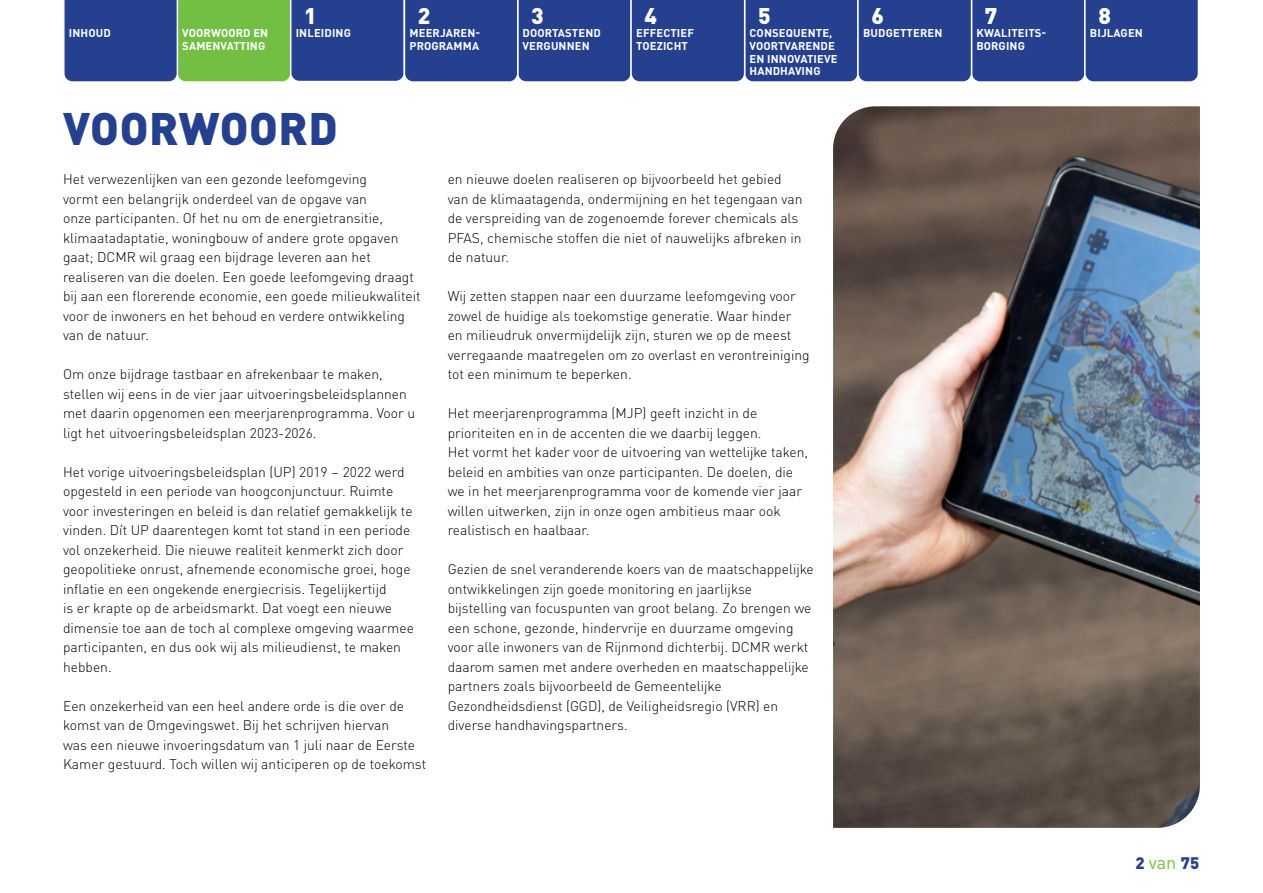
<style>
.page{position:relative;width:1263px;height:893px;background:#fff}
.page>*{position:absolute;margin:0;border:0;box-sizing:border-box;transform-origin:0 0}
.t1{font:900 45px "DIN Pro";letter-spacing:.01em;color:#25408f}
.t2{font:900 22.5px "DIN Pro";color:#fff}
.t3{font:900 16.5px "DIN Pro";color:#25408f}
.t4{font:300 13.8px/19.5px "DIN Pro";color:#000}
.t5{font:700 11.25px/12.8px "DIN Pro";letter-spacing:.01em;color:#fff}
.s1{font-weight:400;font-size:18px;color:#72bf44}
</style>
<div class="page">
<img style="left:833px;top:106px;width:367px;height:722px">
<svg style="left:64px;top:0;width:1134px;height:82px;background:#32518a"></svg>
<p class="t5" style="left:69px;top:26px;width:43px">INHOUD</p>
<p class="t5" style="left:182px;top:26px;width:87px">VOORWOORD EN<br>SAMENVATTING</p>
<h2 class="t2" style="left:304px;top:-2px;width:14px">1</h2>
<p class="t5" style="left:296px;top:26px;width:57px">INLEIDING</p>
<h2 class="t2" style="left:418px;top:-2px;width:14px">2</h2>
<p class="t5" style="left:409px;top:26px;width:72px">MEERJAREN-<br>PROGRAMMA</p>
<h2 class="t2" style="left:531px;top:-2px;width:14px">3</h2>
<p class="t5" style="left:523px;top:26px;width:80px">DOORTASTEND<br>VERGUNNEN</p>
<h2 class="t2" style="left:644px;top:-2px;width:14px">4</h2>
<p class="t5" style="left:636px;top:26px;width:59px">EFFECTIEF<br>TOEZICHT</p>
<h2 class="t2" style="left:758px;top:-2px;width:14px">5</h2>
<p class="t5" style="left:749px;top:26px;width:89px">CONSEQUENTE,<br>VOORTVARENDE<br>EN INNOVATIEVE<br>HANDHAVING</p>
<h1 class="t1" style="left:63px;top:93px;width:276px">VOORWOORD</h1>
<p class="t4" style="left:63px;top:169px;width:359px">Het verwezenlijken van een gezonde leefomgeving<br>vormt een belangrijk onderdeel van de opgave van<br>onze participanten. Of het nu om de energietransitie, klimaatadaptatie, woningbouw of andere grote opgaven gaat; DCMR wil graag een bijdrage leveren aan het realiseren van die doelen. Een goede leefomgeving draagt bij aan een florerende economie, een goede milieukwaliteit voor de inwoners en het behoud en verdere ontwikkeling van de natuur.</p>
<p class="t4" style="left:63px;top:364px;width:354px">Om onze bijdrage tastbaar en afrekenbaar te maken, stellen wij eens in de vier jaar uitvoeringsbeleidsplannen met daarin opgenomen een meerjarenprogramma. Voor u ligt het uitvoeringsbeleidsplan 2023-2026.</p>
<p class="t4" style="left:63px;top:461px;width:352px">Het vorige uitvoeringsbeleidsplan (UP) 2019 – 2022 werd opgesteld in een periode van hoogconjunctuur. Ruimte voor investeringen en beleid is dan relatief gemakkelijk te vinden. Dít UP daarentegen komt tot stand in een periode vol onzekerheid. Die nieuwe realiteit kenmerkt zich door geopolitieke onrust, afnemende economische groei, hoge inflatie en een ongekende energiecrisis. Tegelijkertijd<br>is er krapte op de arbeidsmarkt. Dat voegt een nieuwe dimensie toe aan de toch al complexe omgeving waarmee participanten, en dus ook wij als milieudienst, te maken hebben.</p>
<p class="t4" style="left:63px;top:695px;width:365px">Een onzekerheid van een heel andere orde is die over de komst van de Omgevingswet. Bij het schrijven hiervan<br>was een nieuwe invoeringsdatum van 1 juli naar de Eerste Kamer gestuurd. Toch willen wij anticiperen op de toekomst</p>
<p class="t4" style="left:448px;top:169px;width:356px">en nieuwe doelen realiseren op bijvoorbeeld het gebied van de klimaatagenda, ondermijning en het tegengaan van de verspreiding van de zogenoemde forever chemicals als PFAS, chemische stoffen die niet of nauwelijks afbreken in de natuur.</p>
<p class="t4" style="left:448px;top:286px;width:364px">Wij zetten stappen naar een duurzame leefomgeving voor zowel de huidige als toekomstige generatie. Waar hinder en milieudruk onvermijdelijk zijn, sturen we op de meest verregaande maatregelen om zo overlast en verontreiniging tot een minimum te beperken.</p>
<p class="t4" style="left:448px;top:403px;width:362px">Het meerjarenprogramma (MJP) geeft inzicht in de prioriteiten en in de accenten die we daarbij leggen.<br>Het vormt het kader voor de uitvoering van wettelijke taken, beleid en ambities van onze participanten. De doelen, die we in het meerjarenprogramma voor de komende vier jaar willen uitwerken, zijn in onze ogen ambitieus maar ook realistisch en haalbaar.</p>
<p class="t4" style="left:448px;top:558px;width:368px">Gezien de snel veranderende koers van de maatschappelijke ontwikkelingen zijn goede monitoring en jaarlijkse bijstelling van focuspunten van groot belang. Zo brengen we een schone, gezonde, hindervrije en duurzame omgeving voor alle inwoners van de Rijnmond dichterbij. DCMR werkt daarom samen met andere overheden en maatschappelijke partners zoals bijvoorbeeld de Gemeentelijke Gezondheidsdienst (GGD), de Veiligheidsregio (VRR) en diverse handhavingspartners.</p>
<h2 class="t2" style="left:871px;top:-2px;width:14px">6</h2>
<p class="t5" style="left:863px;top:26px;width:81px">BUDGETTEREN</p>
<h2 class="t2" style="left:985px;top:-2px;width:14px">7</h2>
<p class="t5" style="left:976px;top:26px;width:71px">KWALITEITS-<br>BORGING</p>
<h2 class="t2" style="left:1098px;top:-2px;width:14px">8</h2>
<p class="t5" style="left:1090px;top:26px;width:54px">BIJLAGEN</p>
<p class="t3" style="left:1136px;top:849px;width:65px">2 <span class="s1">van</span> 75</p>
</div>
